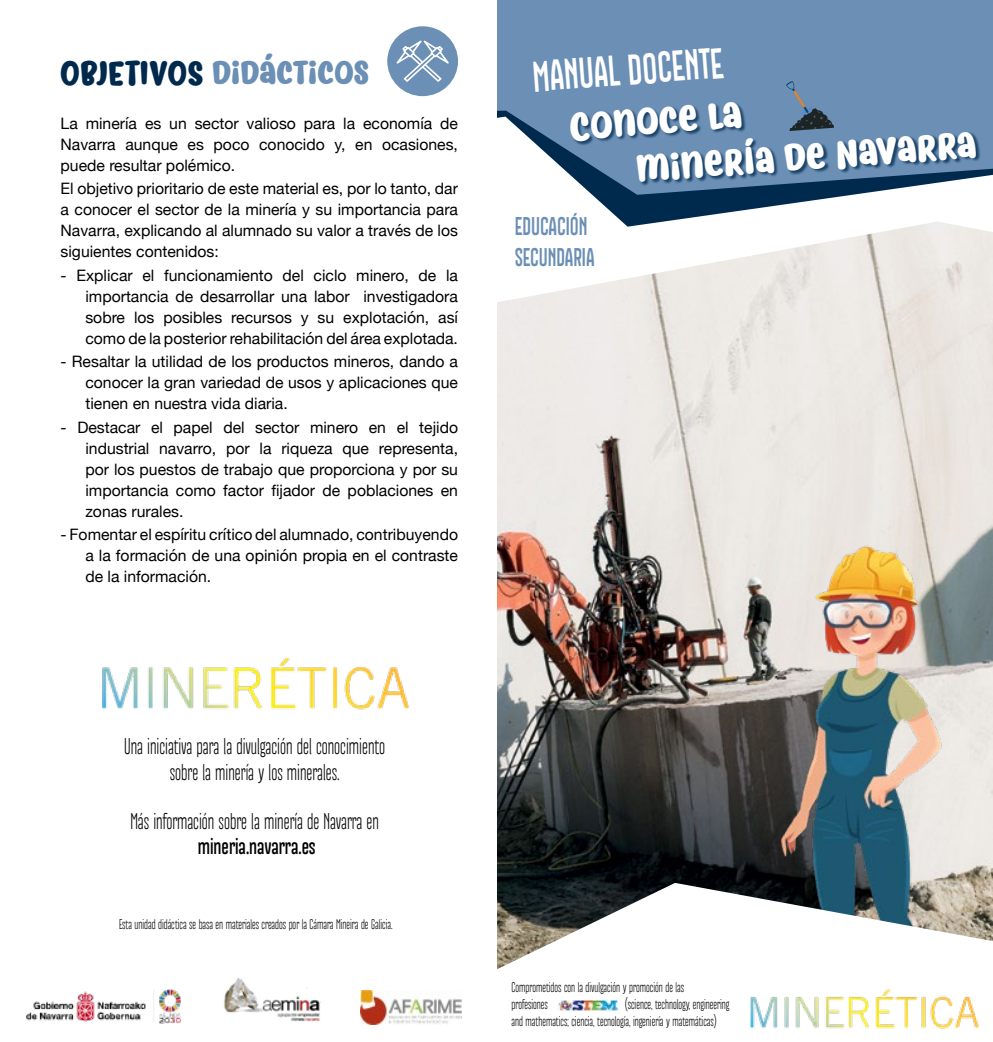
<style>
.page{position:relative;width:993px;height:1042px;background:#fff}
.page>*{position:absolute;margin:0;border:0;box-sizing:border-box;transform-origin:0 0}
.t1{font:43.05px "Mazurquica Media";color:#fff}
.t2{font:700 38.5px/46.2px "Myfrida";color:#fff}
.t3{font:700 33.25px "Myfrida";color:#6b8fb5}
.t4{font:25.55px/30.8px "Mazurquica Media";color:#6b8fb5}
.t5{font:22.75px/26.2px "Mazurquica Liviana";color:#000;text-align:center}
.t6{font:22.75px "Mazurquica Media";color:#000}
.t7{font:15.75px/21px "Helvetica Neue";color:#000;text-align:justify}
.t8{font:14px/16.8px "Mazurquica Liviana";color:#000}
.s1{color:#00294e}
</style>
<div class="page">
<img style="left:497px;top:302px;width:495px;height:581px">
<svg style="left:501px;top:227px;width:491px;height:75px;fill:#efebe8"></svg>
<svg style="left:592px;top:195px;width:372px;height:32px"></svg>
<svg style="left:497px;top:0;width:495px;height:195px;background:#7293b6"></svg>
<svg style="left:785px;top:81px;width:48px;height:22px"></svg>
<div style="left:387px;top:26px;width:71px;height:70px;background:#6b8fb5;border-radius:50%"></div>
<img style="left:752px;top:542px;width:210px;height:341px">
<div style="left:571px;top:103px;width:408px;height:84px;background:#00294e;opacity:.75"></div>
<svg style="left:497px;top:883px;width:495px;height:128px"></svg>
<img style="left:557px;top:1000px;width:62px;height:10px">
<svg style="left:396px;top:41px;width:52px;height:41px"></svg>
<img style="left:26px;top:989px;width:154px;height:35px">
<img style="left:102px;top:657px;width:307px;height:53px">
<img style="left:360px;top:990px;width:101px;height:34px">
<img style="left:224px;top:977px;width:97px;height:45px">
<img style="left:743px;top:984px;width:242px;height:45px">
<h3 class="t3" style="left:61px;top:54px;width:310px"><span class="s1">OBJETIVOS</span> DIDÁCTICOS</h3>
<p class="t7" style="left:61px;top:114px;width:399px">La minería es un sector valioso para la economía de Navarra aunque es poco conocido y, en ocasiones, puede resultar polémico.</p>
<p class="t7" style="left:61px;top:179px;width:399px">El objetivo prioritario de este material es, por lo tanto, dar a conocer el sector de la minería y su importancia para Navarra, explicando al alumnado su valor a través de los siguientes contenidos:</p>
<p class="t7" style="left:85px;top:266px;width:374px;text-indent:-25px">- Explicar el funcionamiento del ciclo minero, de la importancia de desarrollar una labor investigadora sobre los posibles recursos y su explotación, así como de la posterior rehabilitación del área explotada.</p>
<p class="t7" style="left:85px;top:352px;width:374px;text-indent:-25px">- Resaltar la utilidad de los productos mineros, dando a conocer la gran variedad de usos y aplicaciones que tienen en nuestra vida diaria.</p>
<p class="t7" style="left:85px;top:418px;width:374px;text-indent:-25px">- Destacar el papel del sector minero en el tejido industrial navarro, por la riqueza que representa, por los puestos de trabajo que proporciona y por su importancia como factor fijador de poblaciones en zonas rurales.</p>
<p class="t7" style="left:85px;top:525px;width:374px;text-indent:-25px">- Fomentar el espíritu crítico del alumnado, contribuyendo a la formación de una opinión propia en el contraste de la información.</p>
<h1 class="t1" style="left:531px;top:54px;width:193px;rotate:-4deg">MANUAL DOCENTE</h1>
<h2 class="t2" style="left:631px;top:99px;width:342px;text-indent:-63px;rotate:-4deg">CONOCE LA<br>MINERÍA DE NAVARRA</h2>
<h3 class="t4" style="left:514px;top:211px;width:81px">EDUCACIÓN<br>SECUNDARIA</h3>
<h3 class="t5" style="left:124px;top:733px;width:262px">Una iniciativa para la divulgación del conocimiento sobre la minería y los minerales.</h3>
<h3 class="t5" style="left:130px;top:808px;width:250px">Más información sobre la minería de Navarra en</h3>
<h3 class="t6" style="left:198px;top:834px;width:119px">mineria.navarra.es</h3>
<p class="t8" style="left:119px;top:916px;width:275px">Esta unidad didáctica se basa en materiales creados por la Cámara Mineira de Galicia.</p>
<p class="t8" style="left:511px;top:979px;width:174px">Comprometidos con la divulgación y promoción de las profesiones</p>
<p class="t8" style="left:511px;top:996px;width:219px;text-indent:113px">(science, technology, engineering and mathematics; ciencia, tecnología, ingeniería y matemáticas)</p>
</div>
